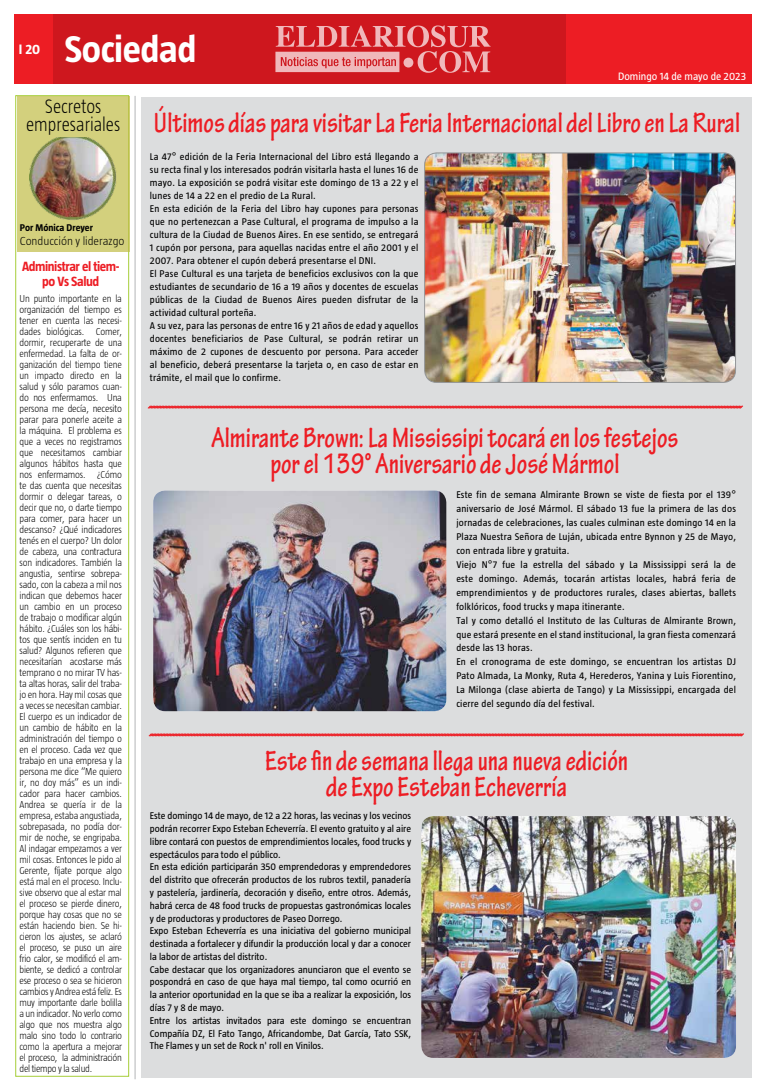
<style>
.page{position:relative;width:766px;height:1092px;background:#fff}
.page>*{position:absolute;margin:0;border:0;box-sizing:border-box;transform-origin:0 0}
.t1{font:700 38px "Taz";letter-spacing:-.01em;color:#fff}
.t2{font:700 condensed 30px/26px "Tekton Pro";color:#ed1d24;text-align:center;scale:.9 1}
.t3{font:300 20px/18px "Taz";color:#000;text-align:center;scale:.88 1}
.t4{font:700 14px "Taz";color:#fff}
.t5{font:700 13.7px/15px "Taz";letter-spacing:-.03em;color:#ed1d24;text-align:center}
.t6{font:300 12px "Taz";color:#000}
.t7{font:11px "Taz";color:#fff}
.t8{font:300 10.3px/11px "Taz";letter-spacing:-.03em;color:#000;text-align:justify;scale:.94 1}
.t9{font:10px/13px "Taz";letter-spacing:.02em;color:#000}
.t10{font:10px/12.8px "Taz";color:#000}
.t11{font:700 10px "Taz";color:#000}
</style>
<div class="page">
<div style="left:15px;top:14px;width:736px;height:70px;background:#ce171e"></div>
<div style="left:566px;top:14px;width:185px;height:70px;background:#ed1d24"></div>
<div style="left:14px;top:14px;width:39px;height:70px;background:#ed1d24"></div>
<svg style="left:275px;top:25px;width:215px;height:48px"></svg>
<div style="left:15px;top:95px;width:114px;height:981px;border:1px solid #a6ce39"></div>
<div style="left:17px;top:96px;width:112px;height:155px;background:#d3d07d"></div>
<hr style="left:134px;top:96px;width:1px;height:983px;background:#939597">
<img style="left:30px;top:137px;width:86px;height:83px">
<div style="left:141px;top:97px;width:610px;height:980px;background:#dcddde"></div>
<img style="left:424px;top:153px;width:311px;height:229px">
<div style="left:424px;top:152px;width:311px;height:231px;border:1px solid #939597;border-radius:12px"></div>
<img style="left:421px;top:816px;width:314px;height:241px">
<img style="left:153px;top:490px;width:293px;height:221px">
<svg style="left:147px;top:405px;width:596px;height:4px;background:#e5676b"></svg>
<svg style="left:148px;top:733px;width:596px;height:4px;background:#e5676b"></svg>
<p class="t4" style="left:19px;top:41px;width:23px">I 20</p>
<p class="t1" style="left:64px;top:28px;width:134px">Sociedad</p>
<p class="t7" style="left:618px;top:70px;width:129px">Domingo 14 de mayo de 2023</p>
<p class="t3" style="left:26px;top:97px;width:109px">Secretos empresariales</p>
<p class="t11" style="left:20px;top:222px;width:75px">Por Mónica Dreyer</p>
<p class="t6" style="left:20px;top:234px;width:106px">Conducción y liderazgo</p>
<p class="t5" style="left:22px;top:258px;width:99px">Administrar el tiem&shy;po Vs Salud</p>
<p class="t8" style="left:20px;top:292px;width:110px">Un punto importante en la organización del tiempo es tener en cuenta las necesi&shy;dades biológicas. Comer, dormir, recuperarte de una enfermedad. La falta de or&shy;ganización del tiempo tiene un impacto directo en la salud y sólo paramos cuan&shy;do nos enfermamos. Una persona me decía, necesito parar para ponerle aceite a la máquina. El problema es que a veces no registramos que necesitamos cambiar algunos hábitos hasta que nos enfermamos. ¿Cómo te das cuenta que necesitas dormir o delegar tareas, o decir que no, o darte tiempo para comer, para hacer un descanso? ¿Qué indicadores tenés en el cuerpo? Un dolor de cabeza, una contractura son indicadores. También la angustia, sentirse sobrepa&shy;sado, con la cabeza a mil nos indican que debemos hacer un cambio en un proceso de trabajo o modificar algún hábito. ¿Cuáles son los hábi&shy;tos que sentís inciden en tu salud? Algunos refieren que necesitarían acostarse más temprano o no mirar TV has&shy;ta altas horas, salir del traba&shy;jo en hora. Hay mil cosas que a veces se necesitan cambiar.<br>El cuerpo es un indicador de un cambio de hábito en la administración del tiempo o en el proceso. Cada vez que trabajo en una empresa y la persona me dice “Me quiero ir, no doy más” es un indi&shy;cador para hacer cambios.<br>Andrea se quería ir de la empresa, estaba angustiada, sobrepasada, no podía dor&shy;mir de noche, se engripaba.<br>Al indagar empezamos a ver mil cosas. Entonces le pido al Gerente, fíjate porque algo está mal en el proceso. Inclu&shy;sive observo que al estar mal el proceso se pierde dinero, porque hay cosas que no se están haciendo bien. Se hi&shy;cieron los ajustes, se aclaró el proceso, se puso un aire frio calor, se modificó el am&shy;biente, se dedicó a controlar ese proceso o sea se hicieron cambios y Andrea está feliz. Es muy importante darle bolilla a un indicador. No verlo como algo que nos muestra algo malo sino todo lo contrario como la apertura a mejorar el proceso, la administración del tiempo y la salud.</p>
<p class="t2" style="left:154px;top:110px;width:652px">Últimos días para visitar La Feria Internacional del Libro en La Rural</p>
<p class="t9" style="left:150px;top:150px;width:270px">La 47° edición de la Feria Internacional del Libro está llegando a su recta final y los interesados podrán visitarla hasta el lunes 16 de mayo. La exposición se podrá visitar este domingo de 13 a 22 y el lunes de 14 a 22 en el predio de La Rural.<br>En esta edición de la Feria del Libro hay cupones para personas que no pertenezcan a Pase Cultural, el programa de impulso a la cultura de la Ciudad de Buenos Aires. En ese sentido, se entregará 1 cupón por persona, para aquellas nacidas entre el año 2001 y el 2007. Para obtener el cupón deberá presentarse el DNI.<br>El Pase Cultural es una tarjeta de beneficios exclusivos con la que estudiantes de secundario de 16 a 19 años y docentes de escuelas públicas de la Ciudad de Buenos Aires pueden disfrutar de la actividad cultural porteña.<br>A su vez, para las personas de entre 16 y 21 años de edad y aquellos docentes beneficiarios de Pase Cultural, se podrán retirar un máximo de 2 cupones de descuento por persona. Para acceder al beneficio, deberá presentarse la tarjeta o, en caso de estar en trámite, el mail que lo confirme.</p>
<p class="t2" style="left:211px;top:424px;width:520px">Almirante Brown: La Mississipi tocará en los festejos por el 139° Aniversario de José Mármol</p>
<p class="t9" style="left:456px;top:488px;width:281px;line-height:13.9px">Este fin de semana Almirante Brown se viste de fiesta por el 139° aniversario de José Mármol. El sábado 13 fue la primera de las dos jornadas de celebraciones, las cuales culminan este domingo 14 en la Plaza Nuestra Señora de Luján, ubicada entre Bynnon y 25 de Mayo, con entrada libre y gratuita.<br>Viejo N°7 fue la estrella del sábado y La Mississippi será la de este domingo. Además, tocarán artistas locales, habrá feria de emprendimientos y de productores rurales, clases abiertas, ballets folklóricos, food trucks y mapa itinerante.<br>Tal y como detalló el Instituto de las Culturas de Almirante Brown, que estará presente en el stand institucional, la gran fiesta comenzará desde las 13 horas.<br>En el cronograma de este domingo, se encuentran los artistas DJ Pato Almada, La Monky, Ruta 4, Herederos, Yanina y Luis Fiorentino, La Milonga (clase abierta de Tango) y La Mississippi, encargada del cierre del segundo día del festival.</p>
<p class="t2" style="left:265px;top:748px;width:405px">Este fin de semana llega una nueva edición de Expo Esteban Echeverría</p>
<p class="t10" style="left:150px;top:809px;width:263px">Este domingo 14 de mayo, de 12 a 22 horas, las vecinas y los vecinos podrán recorrer Expo Esteban Echeverría. El evento gratuito y al aire libre contará con puestos de emprendimientos locales, food trucks y espectáculos para todo el público.<br>En esta edición participarán 350 emprendedoras y emprendedores del distrito que ofrecerán productos de los rubros textil, panadería y pastelería, jardinería, decoración y diseño, entre otros. Además, habrá cerca de 48 food trucks de propuestas gastronómicas locales y de productoras y productores de Paseo Dorrego.<br>Expo Esteban Echeverría es una iniciativa del gobierno municipal destinada a fortalecer y difundir la producción local y dar a conocer la labor de artistas del distrito.<br>Cabe destacar que los organizadores anunciaron que el evento se pospondrá en caso de que haya mal tiempo, tal como ocurrió en la anterior oportunidad en la que se iba a realizar la exposición, los días 7 y 8 de mayo.<br>Entre los artistas invitados para este domingo se encuentran Compañía DZ, El Fato Tango, Africandombe, Dat García, Tato SSK, The Flames y un set de Rock n' roll en Vinilos.</p>
</div>
